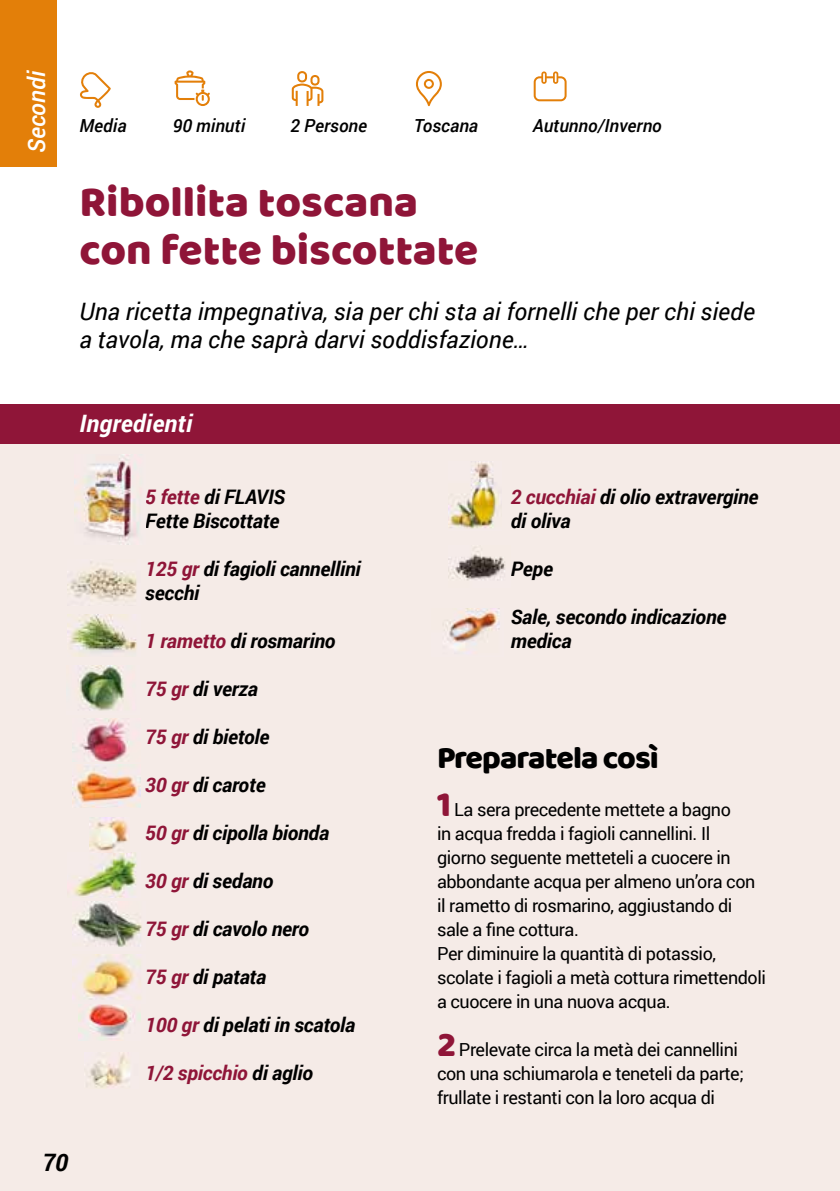
<style>
.page{position:relative;width:840px;height:1191px;background:#fff}
.page>*{position:absolute;margin:0;border:0;box-sizing:border-box;transform-origin:0 0}
.t1{font:44px/48px "Baloo Thambi";color:#8f1538}
.t2{font:32px "Baloo Thambi";letter-spacing:-.03em;color:#000}
.t3{font:italic 24px/28px "Roboto";color:#000}
.t4{font:italic 700 24px "Roboto";letter-spacing:.01em;color:#fff}
.t5{font:italic 500 24px "Roboto";color:#fff}
.t6{font:italic 700 24px "Roboto";color:#000}
.t7{font:italic 700 20px/24px "Roboto";letter-spacing:-.01em;color:#000}
.t8{font:italic 700 20px "Roboto";letter-spacing:-.01em;color:#8f1538}
.t9{font:18px/24px "Roboto";letter-spacing:-.025em;color:#000}
.t10{font:italic 500 18px "Roboto";color:#000}
.s1{color:#8f1538}
.s2{color:#000}
.s3{font-family:"Baloo Thambi";font-size:36px;color:#8f1538}
</style>
<div class="page">
<div style="left:0;top:0;width:57px;height:167px;background:#e37f09"></div>
<div style="left:0;top:443px;width:839px;height:748px;background:#f5ebe7"></div>
<div style="left:0;top:404px;width:839px;height:39px;background:#8f1538"></div>
<svg style="left:80px;top:72px;width:31px;height:36px"></svg>
<svg style="left:415px;top:71px;width:26px;height:35px"></svg>
<svg style="left:174px;top:70px;width:36px;height:36px"></svg>
<svg style="left:533px;top:71px;width:33px;height:30px"></svg>
<svg style="left:291px;top:71px;width:32px;height:35px"></svg>
<img style="left:443px;top:608px;width:57px;height:46px">
<img style="left:448px;top:463px;width:51px;height:66px">
<img style="left:448px;top:547px;width:57px;height:34px">
<img style="left:88px;top:1053px;width:43px;height:35px">
<img style="left:78px;top:1004px;width:63px;height:35px">
<img style="left:73px;top:901px;width:69px;height:46px">
<img style="left:73px;top:954px;width:68px;height:46px">
<img style="left:73px;top:852px;width:64px;height:45px">
<img style="left:90px;top:817px;width:38px;height:35px">
<img style="left:72px;top:764px;width:68px;height:44px">
<img style="left:72px;top:718px;width:60px;height:43px">
<img style="left:79px;top:665px;width:45px;height:46px">
<img style="left:68px;top:614px;width:69px;height:42px">
<img style="left:68px;top:562px;width:69px;height:40px">
<img style="left:74px;top:455px;width:66px;height:90px">
<h3 class="t5" style="left:20px;top:153px;width:85px;rotate:-90deg">Secondi</h3>
<p class="t10" style="left:79px;top:113px;width:49px">Media</p>
<p class="t10" style="left:173px;top:113px;width:74px">90 minuti</p>
<p class="t10" style="left:290px;top:113px;width:78px">2 Persone</p>
<p class="t10" style="left:413px;top:113px;width:66px">Toscana</p>
<p class="t10" style="left:532px;top:113px;width:131px">Autunno/Inverno</p>
<h1 class="t1" style="left:79px;top:180px;width:400px">Ribollita toscana con fette biscottate</h1>
<h3 class="t3" style="left:79px;top:297px;width:676px">Una ricetta impegnativa, sia per chi sta ai fornelli che per chi siede a tavola, ma che saprà darvi soddisfazione…</h3>
<h3 class="t4" style="left:79px;top:407px;width:114px">Ingredienti</h3>
<p class="t7" style="left:145px;top:484px;width:141px"><span class="s1">5 fette</span> di FLAVIS<br>Fette Biscottate</p>
<p class="t7" style="left:145px;top:556px;width:217px"><span class="s1">125 gr</span> di fagioli cannellini secchi</p>
<p class="t7" style="left:145px;top:628px;width:192px"><span class="s1">1 rametto</span> di rosmarino</p>
<p class="t7" style="left:145px;top:676px;width:114px"><span class="s1">75 gr</span> di verza</p>
<p class="t7" style="left:145px;top:724px;width:126px"><span class="s1">75 gr</span> di bietole</p>
<p class="t7" style="left:145px;top:772px;width:122px"><span class="s1">30 gr</span> di carote</p>
<p class="t7" style="left:145px;top:820px;width:185px"><span class="s1">50 gr</span> di cipolla bionda</p>
<p class="t7" style="left:145px;top:868px;width:129px"><span class="s1">30 gr</span> di sedano</p>
<p class="t7" style="left:145px;top:916px;width:165px"><span class="s1">75 gr</span> di cavolo nero</p>
<p class="t7" style="left:145px;top:964px;width:122px"><span class="s1">75 gr</span> di patata</p>
<p class="t7" style="left:145px;top:1012px;width:211px"><span class="s1">100 gr</span> di pelati in scatola</p>
<p class="t8" style="left:145px;top:1059px;width:169px">1/2 spicchio <span class="s2">di aglio</span></p>
<h3 class="t6" style="left:42px;top:1145px;width:27px">70</h3>
<p class="t7" style="left:510px;top:484px;width:249px"><span class="s1">2 cucchiai</span> di olio extravergine di oliva</p>
<p class="t7" style="left:510px;top:556px;width:44px">Pepe</p>
<p class="t7" style="left:510px;top:604px;width:217px">Sale, secondo indicazione medica</p>
<h2 class="t2" style="left:437px;top:734px;width:223px">Preparatela così</h2>
<p class="t9" style="left:437px;top:797px;width:330px"><span class="s3">1</span> La sera precedente mettete a bagno<br>in acqua fredda i fagioli cannellini. Il<br>giorno seguente metteteli a cuocere in abbondante acqua per almeno un’ora con il rametto di rosmarino, aggiustando di sale a fine cottura.<br>Per diminuire la quantità di potassio, scolate i fagioli a metà cottura rimettendoli a cuocere in una nuova acqua.</p>
<p class="t9" style="left:437px;top:1037px;width:308px"><span class="s3">2</span> Prelevate circa la metà dei cannellini con una schiumarola e teneteli da parte; frullate i restanti con la loro acqua di</p>
</div>
